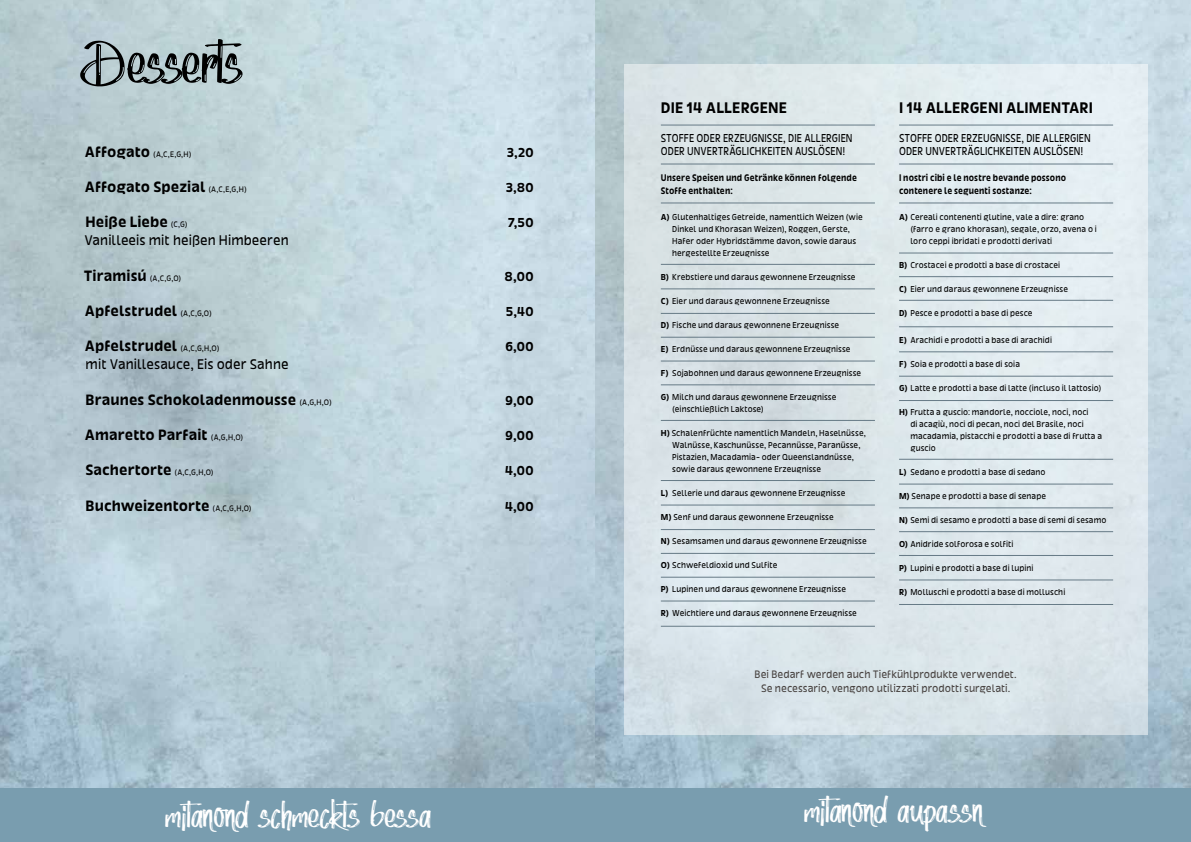
<style>
.page{position:relative;width:1191px;height:842px;background:#fff}
.page>*{position:absolute;margin:0;border:0;box-sizing:border-box;transform-origin:0 0}
.t1{font:72.9px "Red Lipstick Personal Use";color:#000}
.t2{font:44.1px "Red Lipstick Personal Use";color:#fff}
.t3{font:700 16px "Dina Chaumont Text";color:#000}
.t4{font:700 15.6px "Dina Chaumont Text";letter-spacing:.005em;color:#000}
.t5{font:14.6px "Dina Chaumont Text";color:#000}
.t6{font:700 13.5px "Dina Chaumont Text";letter-spacing:-.01em;color:#000}
.t7{font:12px/13px "Dina Chaumont Text";color:#000;scale:.9 1}
.t8{font:11.3px/13.6px "Dina Chaumont Text";color:#4a4543;text-align:center}
.t9{font:700 10px/13px "Dina Chaumont Text";letter-spacing:.01em;color:#000;scale:.9 1}
.t10{font:9px/12px "Dina Chaumont Text";letter-spacing:.005em;color:#000}
.t11{font:8.3px "Dina Chaumont Text";color:#000}
.s1{font-weight:700;font-size:15.6px}
.s2{font-weight:400;font-size:8.3px}
.s3{font-weight:700}
</style>
<div class="page">
<img style="left:0;top:0;width:1191px;height:789px">
<div style="left:0;top:789px;width:595px;height:53px;background:#799daf"></div>
<div style="left:595px;top:789px;width:596px;height:53px;background:#799daf"></div>
<div style="left:624px;top:64px;width:523px;height:671px;background:#dde6eb"></div>
<hr style="left:661px;top:203px;width:214px;height:1px;background:#667a86">
<hr style="left:661px;top:264px;width:214px;height:1px;background:#667a86">
<hr style="left:661px;top:288px;width:214px;height:1px;background:#667a86">
<hr style="left:661px;top:313px;width:214px;height:1px;background:#667a86">
<hr style="left:661px;top:337px;width:214px;height:1px;background:#667a86">
<hr style="left:661px;top:361px;width:214px;height:1px;background:#667a86">
<hr style="left:661px;top:384px;width:214px;height:1px;background:#667a86">
<hr style="left:661px;top:420px;width:214px;height:1px;background:#667a86">
<hr style="left:661px;top:480px;width:214px;height:1px;background:#667a86">
<hr style="left:661px;top:505px;width:214px;height:1px;background:#667a86">
<hr style="left:661px;top:529px;width:214px;height:1px;background:#667a86">
<hr style="left:661px;top:553px;width:214px;height:1px;background:#667a86">
<hr style="left:661px;top:577px;width:214px;height:1px;background:#667a86">
<hr style="left:661px;top:601px;width:214px;height:1px;background:#667a86">
<hr style="left:661px;top:626px;width:214px;height:1px;background:#667a86">
<hr style="left:899px;top:203px;width:214px;height:1px;background:#667a86">
<hr style="left:899px;top:253px;width:214px;height:1px;background:#667a86">
<hr style="left:899px;top:276px;width:214px;height:1px;background:#667a86">
<hr style="left:899px;top:300px;width:214px;height:1px;background:#667a86">
<hr style="left:899px;top:326px;width:214px;height:1px;background:#667a86">
<hr style="left:899px;top:351px;width:214px;height:1px;background:#667a86">
<hr style="left:899px;top:376px;width:214px;height:1px;background:#667a86">
<hr style="left:899px;top:400px;width:214px;height:1px;background:#667a86">
<hr style="left:899px;top:459px;width:214px;height:1px;background:#667a86">
<hr style="left:899px;top:484px;width:214px;height:1px;background:#667a86">
<hr style="left:899px;top:507px;width:214px;height:1px;background:#667a86">
<hr style="left:899px;top:531px;width:214px;height:1px;background:#667a86">
<hr style="left:899px;top:555px;width:214px;height:1px;background:#667a86">
<hr style="left:899px;top:580px;width:214px;height:1px;background:#667a86">
<hr style="left:899px;top:604px;width:214px;height:1px;background:#667a86">
<hr style="left:899px;top:164px;width:214px;height:1px;background:#667a86">
<hr style="left:661px;top:164px;width:214px;height:1px;background:#667a86">
<hr style="left:661px;top:125px;width:214px;height:1px;background:#667a86">
<hr style="left:899px;top:125px;width:214px;height:1px;background:#667a86">
<h1 class="t1" style="left:78px;top:28px;width:165px">Desserts</h1>
<p class="t11" style="left:85px;top:149px;width:108px"><span class="s1">Affogato</span> (A,C,E,G,H)</p>
<h3 class="t6" style="left:507px;top:144px;width:29px">3,20</h3>
<h3 class="t4" style="left:85px;top:178px;width:163px">Affogato Spezial <span class="s2">(A,C,E,G,H)</span></h3>
<h3 class="t6" style="left:506px;top:180px;width:30px">3,80</h3>
<h3 class="t4" style="left:86px;top:213px;width:104px">Heiße Liebe <span class="s2">(C,G)</span></h3>
<h3 class="t6" style="left:508px;top:215px;width:27px">7,50</h3>
<h3 class="t5" style="left:84px;top:232px;width:206px">Vanilleeis mit heißen Himbeeren</h3>
<p class="t11" style="left:84px;top:273px;width:99px"><span class="s1">Tiramisú</span> (A,C,G,O)</p>
<h3 class="t6" style="left:504px;top:268px;width:31px">8,00</h3>
<h3 class="t4" style="left:85px;top:302px;width:128px">Apfelstrudel <span class="s2">(A,C,G,O)</span></h3>
<h3 class="t6" style="left:506px;top:304px;width:30px">5,40</h3>
<h3 class="t4" style="left:85px;top:337px;width:136px">Apfelstrudel <span class="s2">(A,C,G,H,O)</span></h3>
<h3 class="t6" style="left:505px;top:339px;width:30px">6,00</h3>
<h3 class="t5" style="left:86px;top:356px;width:204px">mit Vanillesauce, Eis oder Sahne</h3>
<h3 class="t4" style="left:86px;top:390px;width:248px">Braunes Schokoladenmousse <span class="s2">(A,G,H,O)</span></h3>
<h3 class="t6" style="left:505px;top:392px;width:30px">9,00</h3>
<h3 class="t4" style="left:85px;top:426px;width:160px">Amaretto Parfait <span class="s2">(A,G,H,O)</span></h3>
<h3 class="t6" style="left:505px;top:428px;width:30px">9,00</h3>
<h3 class="t4" style="left:85px;top:461px;width:130px">Sachertorte <span class="s2">(A,C,G,H,O)</span></h3>
<h3 class="t6" style="left:505px;top:463px;width:31px">4,00</h3>
<h3 class="t4" style="left:86px;top:497px;width:168px">Buchweizentorte <span class="s2">(A,C,G,H,O)</span></h3>
<h3 class="t6" style="left:505px;top:499px;width:31px">4,00</h3>
<h2 class="t2" style="left:165px;top:794px;width:267px">mitanond schmeckts bessa</h2>
<h3 class="t3" style="left:661px;top:98px;width:128px">DIE 14 ALLERGENE</h3>
<h3 class="t3" style="left:899px;top:98px;width:195px">I 14 ALLERGENI ALIMENTARI</h3>
<h3 class="t7" style="left:661px;top:132px;width:214px">STOFFE ODER ERZEUGNISSE, DIE ALLERGIEN<br>ODER UNVERTRÄGLICHKEITEN AUSLÖSEN!</h3>
<p class="t9" style="left:661px;top:171px;width:219px">Unsere Speisen und Getränke können folgende<br>Stoffe enthalten:</p>
<p class="t10" style="left:672px;top:211px;width:192px;text-indent:-11px"><span class="s3">A)</span> Glutenhaltiges Getreide, namentlich Weizen (wie Dinkel und Khorasan Weizen), Roggen, Gerste, Hafer oder Hybridstämme davon, sowie daraus hergestellte Erzeugnisse</p>
<p class="t10" style="left:661px;top:271px;width:196px"><span class="s3">B)</span> Krebstiere und daraus gewonnene Erzeugnisse</p>
<p class="t10" style="left:661px;top:295px;width:170px"><span class="s3">C)</span> Eier und daraus gewonnene Erzeugnisse</p>
<p class="t10" style="left:661px;top:319px;width:180px"><span class="s3">D)</span> Fische und daraus gewonnene Erzeugnisse</p>
<p class="t10" style="left:661px;top:343px;width:191px"><span class="s3">E)</span> Erdnüsse und daraus gewonnene Erzeugnisse</p>
<p class="t10" style="left:661px;top:367px;width:202px"><span class="s3">F)</span> Sojabohnen und daraus gewonnene Erzeugnisse</p>
<p class="t10" style="left:672px;top:391px;width:166px;text-indent:-11px"><span class="s3">G)</span> Milch und daraus gewonnene Erzeugnisse (einschließlich Laktose)</p>
<p class="t10" style="left:672px;top:427px;width:195px;text-indent:-11px"><span class="s3">H)</span> Schalenfrüchte namentlich Mandeln, Haselnüsse, Walnüsse, Kaschunüsse, Pecannüsse, Paranüsse, Pistazien, Macadamia- oder Queenslandnüsse, sowie daraus gewonnene Erzeugnisse</p>
<p class="t10" style="left:661px;top:487px;width:186px"><span class="s3">L)</span> Sellerie und daraus gewonnene Erzeugnisse</p>
<p class="t10" style="left:661px;top:511px;width:174px"><span class="s3">M)</span> Senf und daraus gewonnene Erzeugnisse</p>
<p class="t10" style="left:661px;top:535px;width:207px"><span class="s3">N)</span> Sesamsamen und daraus gewonnene Erzeugnisse</p>
<p class="t10" style="left:661px;top:559px;width:118px"><span class="s3">O)</span> Schwefeldioxid und Sulfite</p>
<p class="t10" style="left:661px;top:583px;width:187px"><span class="s3">P)</span> Lupinen und daraus gewonnene Erzeugnisse</p>
<p class="t10" style="left:661px;top:607px;width:198px"><span class="s3">R)</span> Weichtiere und daraus gewonnene Erzeugnisse</p>
<h3 class="t7" style="left:899px;top:132px;width:214px">STOFFE ODER ERZEUGNISSE, DIE ALLERGIEN<br>ODER UNVERTRÄGLICHKEITEN AUSLÖSEN!</h3>
<p class="t9" style="left:899px;top:171px;width:187px">I nostri cibi e le nostre bevande possono contenere le seguenti sostanze:</p>
<p class="t10" style="left:910px;top:211px;width:188px;text-indent:-11px"><span class="s3">A)</span> Cereali contenenti glutine, vale a dire: grano (farro e grano khorasan), segale, orzo, avena o i loro ceppi ibridati e prodotti derivati</p>
<p class="t10" style="left:899px;top:259px;width:163px"><span class="s3">B)</span> Crostacei e prodotti a base di crostacei</p>
<p class="t10" style="left:899px;top:283px;width:170px"><span class="s3">C)</span> Eier und daraus gewonnene Erzeugnisse</p>
<p class="t10" style="left:899px;top:307px;width:135px"><span class="s3">D)</span> Pesce e prodotti a base di pesce</p>
<p class="t10" style="left:899px;top:334px;width:154px"><span class="s3">E)</span> Arachidi e prodotti a base di arachidi</p>
<p class="t10" style="left:899px;top:358px;width:122px"><span class="s3">F)</span> Soia e prodotti a base di soia</p>
<p class="t10" style="left:899px;top:382px;width:204px"><span class="s3">G)</span> Latte e prodotti a base di latte (incluso il lattosio)</p>
<p class="t10" style="left:910px;top:406px;width:193px;text-indent:-11px"><span class="s3">H)</span> Frutta a guscio: mandorle, nocciole, noci, noci<br>di acagiù, noci di pecan, noci del Brasile, noci macadamia, pistacchi e prodotti a base di frutta a guscio</p>
<p class="t10" style="left:899px;top:466px;width:148px"><span class="s3">L)</span> Sedano e prodotti a base di sedano</p>
<p class="t10" style="left:899px;top:490px;width:149px"><span class="s3">M)</span> Senape e prodotti a base di senape</p>
<p class="t10" style="left:899px;top:514px;width:209px"><span class="s3">N)</span> Semi di sesamo e prodotti a base di semi di sesamo</p>
<p class="t10" style="left:899px;top:538px;width:116px"><span class="s3">O)</span> Anidride solforosa e solfiti</p>
<p class="t10" style="left:899px;top:562px;width:136px"><span class="s3">P)</span> Lupini e prodotti a base di lupini</p>
<p class="t10" style="left:899px;top:586px;width:168px"><span class="s3">R)</span> Molluschi e prodotti a base di molluschi</p>
<p class="t8" style="left:754px;top:668px;width:264px">Bei Bedarf werden auch Tiefkühlprodukte verwendet.<br>Se necessario, vengono utilizzati prodotti surgelati.</p>
<h2 class="t2" style="left:803px;top:789px;width:181px">mitanond aupassn</h2>
</div>
